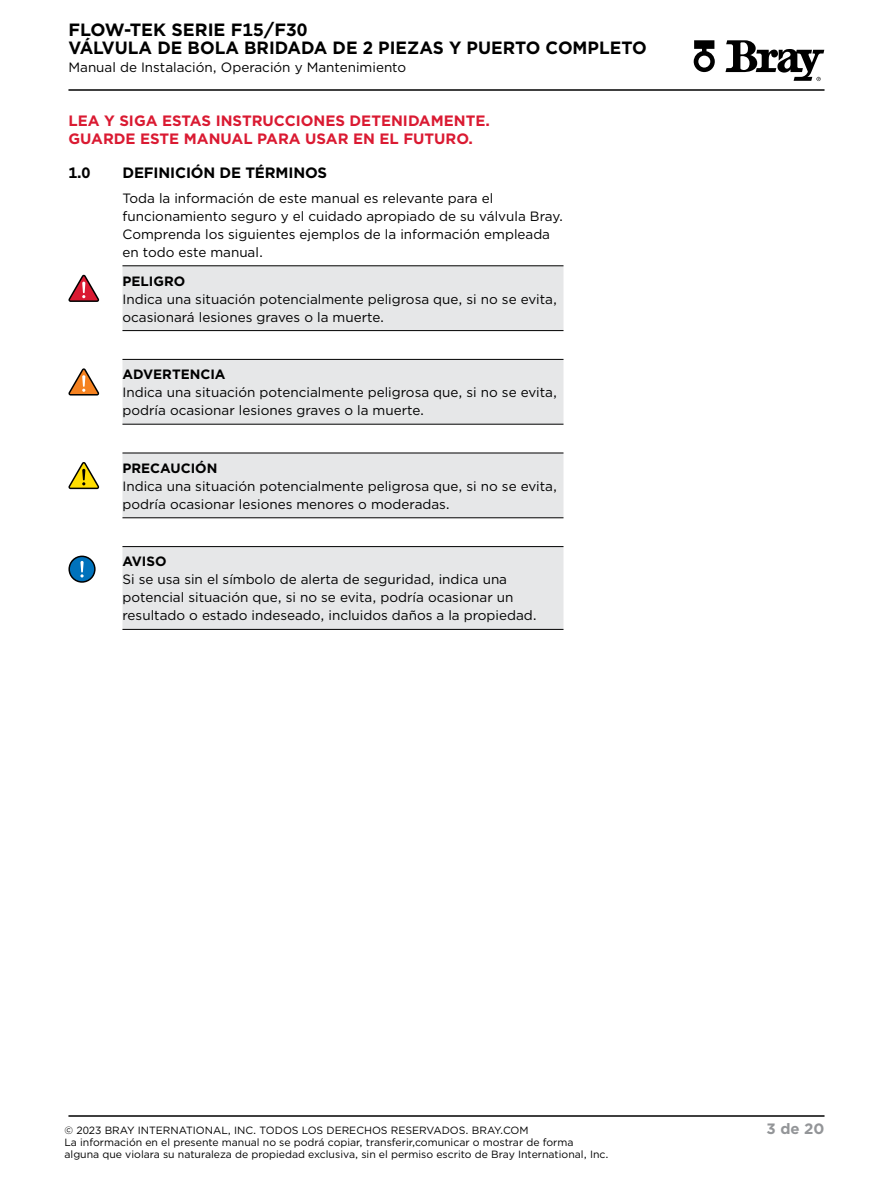
<style>
.page{position:relative;width:893px;height:1188px;background:#fff}
.page>*{position:absolute;margin:0;border:0;box-sizing:border-box;transform-origin:0 0}
.t1{font:700 17.85px/18px "Gotham";color:#000}
.t2{font:700 15px/18px "Gotham";color:#da1a32}
.t3{font:700 15px "Gotham";letter-spacing:-.01em;color:#000}
.t4{font:700 15px "Gotham";color:#939598}
.t5{font:13.5px/18px "Gotham";color:#000}
.t6{font:700 13.5px "Gotham";color:#000}
.t7{font:10.5px/12px "Gotham";color:#000}
</style>
<div class="page">
<hr style="left:68px;top:89px;width:756px;height:2px;background:#000">
<svg style="left:725px;top:40px;width:99px;height:41px"></svg>
<svg style="left:694px;top:40px;width:21px;height:32px"></svg>
<hr style="left:68px;top:1115px;width:756px;height:2px;background:#000">
<svg style="left:122px;top:266px;width:441px;height:363px;fill:#e6e7e8"></svg>
<hr style="left:122px;top:265px;width:441px;height:1px;background:#000">
<hr style="left:122px;top:330px;width:441px;height:1px;background:#000">
<hr style="left:122px;top:359px;width:441px;height:1px;background:#000">
<hr style="left:122px;top:424px;width:441px;height:1px;background:#000">
<hr style="left:122px;top:453px;width:441px;height:1px;background:#000">
<hr style="left:122px;top:517px;width:441px;height:1px;background:#000">
<hr style="left:122px;top:546px;width:441px;height:1px;background:#000">
<hr style="left:122px;top:629px;width:441px;height:1px;background:#000">
<svg style="left:68px;top:275px;width:31px;height:27px"></svg>
<svg style="left:68px;top:368px;width:31px;height:28px"></svg>
<svg style="left:68px;top:462px;width:31px;height:27px"></svg>
<div style="left:69px;top:556px;width:26px;height:26px;background:#0072bc;border-radius:50%"></div>
<div style="left:68px;top:556px;width:28px;height:27px;border:2px solid #000;border-radius:50%"></div>
<svg style="left:80px;top:561px;width:4px;height:17px"></svg>
<h1 class="t1" style="left:68px;top:21px;width:580px">FLOW-TEK SERIE F15/F30<br>VÁLVULA DE BOLA BRIDADA DE 2 PIEZAS Y PUERTO COMPLETO</h1>
<p class="t5" style="left:68px;top:58px;width:339px">Manual de Instalación, Operación y Mantenimiento</p>
<p class="t2" style="left:68px;top:112px;width:423px">LEA Y SIGA ESTAS INSTRUCCIONES DETENIDAMENTE.<br>GUARDE ESTE MANUAL PARA USAR EN EL FUTURO.</p>
<p class="t3" style="left:68px;top:163px;width:24px">1.0</p>
<p class="t3" style="left:122px;top:163px;width:206px">DEFINICIÓN DE TÉRMINOS</p>
<p class="t5" style="left:122px;top:189px;width:442px">Toda la información de este manual es relevante para el funcionamiento seguro y el cuidado apropiado de su válvula Bray.<br>Comprenda los siguientes ejemplos de la información empleada en todo este manual.</p>
<p class="t6" style="left:122px;top:272px;width:64px">PELIGRO</p>
<p class="t5" style="left:122px;top:290px;width:436px">Indica una situación potencialmente peligrosa que, si no se evita, ocasionará lesiones graves o la muerte.</p>
<p class="t6" style="left:122px;top:365px;width:105px">ADVERTENCIA</p>
<p class="t5" style="left:122px;top:383px;width:436px">Indica una situación potencialmente peligrosa que, si no se evita, podría ocasionar lesiones graves o la muerte.</p>
<p class="t6" style="left:122px;top:459px;width:96px">PRECAUCIÓN</p>
<p class="t5" style="left:122px;top:477px;width:436px">Indica una situación potencialmente peligrosa que, si no se evita, podría ocasionar lesiones menores o moderadas.</p>
<p class="t6" style="left:122px;top:553px;width:46px">AVISO</p>
<p class="t5" style="left:122px;top:570px;width:416px">Si se usa sin el símbolo de alerta de seguridad, indica una potencial situación que, si no se evita, podría ocasionar un resultado o estado indeseado, incluidos daños a la propiedad.</p>
<p class="t7" style="left:64px;top:1124px;width:466px">© 2023 BRAY INTERNATIONAL, INC. TODOS LOS DERECHOS RESERVADOS. BRAY.COM</p>
<p class="t4" style="left:767px;top:1119px;width:59px">3 de 20</p>
<p class="t7" style="left:64px;top:1136px;width:546px">La información en el presente manual no se podrá copiar, transferir,comunicar o mostrar de forma alguna que violara su naturaleza de propiedad exclusiva, sin el permiso escrito de Bray International, Inc.</p>
</div>
